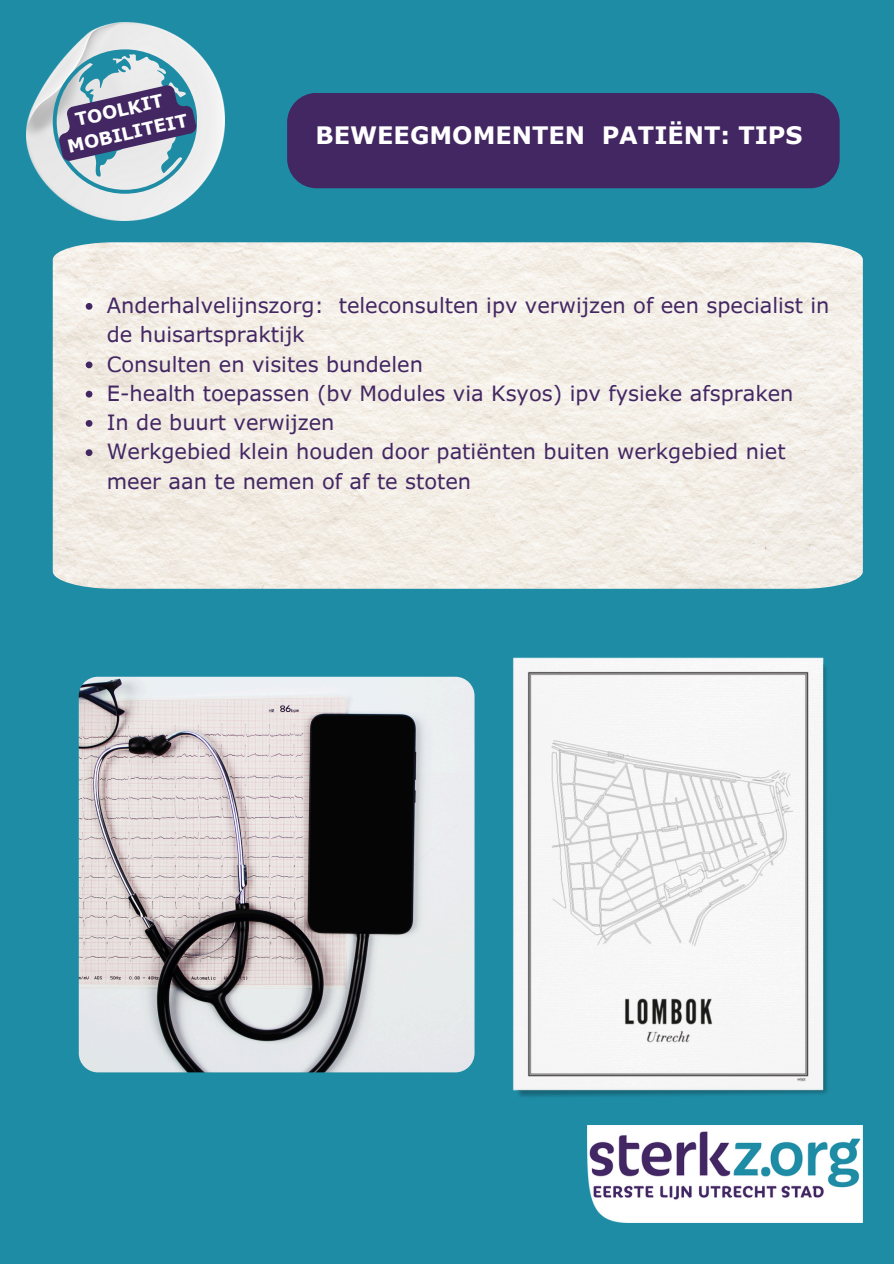
<style>
.page{position:relative;width:894px;height:1264px;background:#fff}
.page>*{position:absolute;margin:0;border:0;box-sizing:border-box;transform-origin:0 0}
.t1{font:700 24px "Verdana Pro";color:#fff}
.t2{font:21px/29.2px "Verdana Pro";color:#432763}
.t3{font:700 17.85px "Verdana Pro";color:#fff}
</style>
<div class="page">
<div style="left:0;top:0;width:893px;height:1263px;background:#1f8ca5"></div>
<img style="left:587px;top:1125px;width:275px;height:97px">
<div style="left:287px;top:93px;width:552px;height:95px;background:#432763;border-radius:29px"></div>
<img style="left:26px;top:22px;width:198px;height:198px">
<img style="left:402px;top:657px;width:425px;height:440px">
<img style="left:53px;top:242px;width:809px;height:346px">
<img style="left:79px;top:676px;width:395px;height:396px">
<svg style="left:86px;top:303px;width:6px;height:7px"></svg>
<svg style="left:86px;top:361px;width:6px;height:7px"></svg>
<svg style="left:86px;top:391px;width:6px;height:6px"></svg>
<svg style="left:86px;top:420px;width:6px;height:7px"></svg>
<svg style="left:86px;top:449px;width:6px;height:7px"></svg>
<svg style="left:52px;top:49px;width:145px;height:144px"></svg>
<p class="t3" style="left:73px;top:109px;width:91px;rotate:-13deg">TOOLKIT</p>
<p class="t3" style="left:65px;top:136px;width:124px;rotate:-13deg">MOBILITEIT</p>
<p class="t1" style="left:315px;top:119px;width:488px">BEWEEGMOMENTEN PATIËNT: TIPS</p>
<h1 class="t2" style="left:107px;top:290px;width:724px">Anderhalvelijnszorg: teleconsulten ipv verwijzen of een specialist in de huisartspraktijk</h1>
<p class="t2" style="left:107px;top:348px;width:317px">Consulten en visites bundelen</p>
<p class="t2" style="left:107px;top:378px;width:688px">E-health toepassen (bv Modules via Ksyos) ipv fysieke afspraken</p>
<p class="t2" style="left:107px;top:407px;width:229px">In de buurt verwijzen</p>
<p class="t2" style="left:107px;top:436px;width:680px">Werkgebied klein houden door patiënten buiten werkgebied niet meer aan te nemen of af te stoten</p>
</div>
